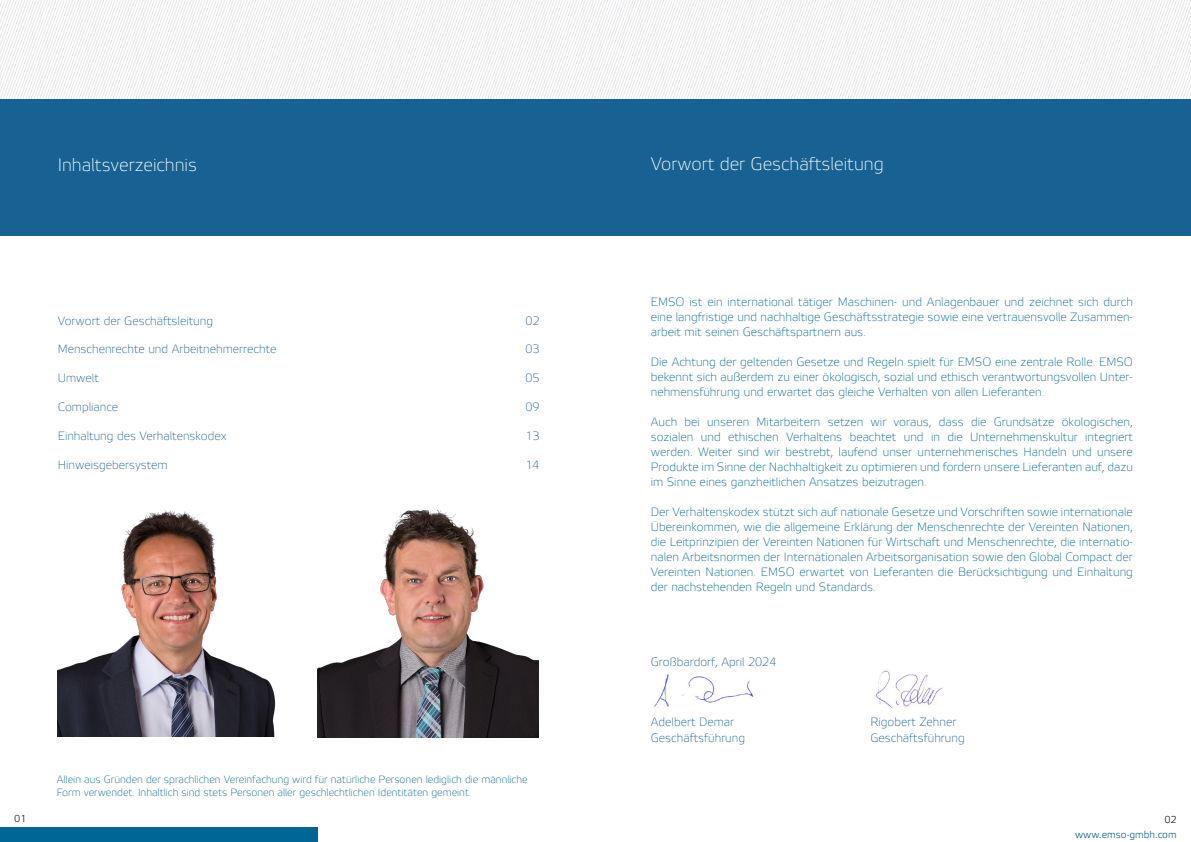
<style>
.page{position:relative;width:1191px;height:842px;background:#fff}
.page>*{position:absolute;margin:0;border:0;box-sizing:border-box;transform-origin:0 0}
.t1{font:100 18px "Etelka";color:#fff}
.t2{font:100 12px/15px "Etelka";color:#006693;text-align:justify}
.t3{font:100 12px "Etelka";color:#196293}
.t4{font:100 10.5px/12.6px "Etelka";color:#006693}
.t5{font:300 10px "Etelka";color:#196293}
.t6{font:300 10px "Etelka";color:#231f20}
</style>
<div class="page">
<div style="left:0;top:827px;width:317px;height:15px;background:#006693"></div>
<svg style="left:0;top:0;width:1191px;height:100px"></svg>
<div style="left:0;top:100px;width:595px;height:136px;background:#176293"></div>
<div style="left:595px;top:100px;width:596px;height:136px;background:#176293"></div>
<img style="left:57px;top:510px;width:219px;height:226px">
<img style="left:318px;top:510px;width:221px;height:227px">
<img style="left:653px;top:674px;width:101px;height:33px">
<img style="left:875px;top:670px;width:68px;height:38px">
<p class="t1" style="left:58px;top:155px;width:141px">Inhaltsverzeichnis</p>
<p class="t3" style="left:58px;top:314px;width:157px">Vorwort der Geschäftsleitung</p>
<p class="t3" style="left:525px;top:314px;width:16px">02</p>
<p class="t3" style="left:58px;top:343px;width:220px">Menschenrechte und Arbeitnehmerrechte</p>
<p class="t3" style="left:525px;top:343px;width:16px">03</p>
<p class="t3" style="left:58px;top:372px;width:43px">Umwelt</p>
<p class="t3" style="left:525px;top:372px;width:16px">05</p>
<p class="t3" style="left:58px;top:400px;width:62px">Compliance</p>
<p class="t3" style="left:525px;top:400px;width:16px">09</p>
<p class="t3" style="left:58px;top:429px;width:171px">Einhaltung des Verhaltenskodex</p>
<p class="t3" style="left:525px;top:429px;width:16px">13</p>
<p class="t3" style="left:58px;top:458px;width:112px">Hinweisgebersystem</p>
<p class="t3" style="left:525px;top:458px;width:16px">14</p>
<p class="t4" style="left:57px;top:774px;width:472px">Allein aus Gründen der sprachlichen Vereinfachung wird für natürliche Personen lediglich die männliche<br>Form verwendet. Inhaltlich sind stets Personen aller geschlechtlichen Identitäten gemeint.</p>
<p class="t1" style="left:650px;top:154px;width:234px">Vorwort der Geschäftsleitung</p>
<p class="t2" style="left:651px;top:295px;width:483px">EMSO ist ein international tätiger Maschinen- und Anlagenbauer und zeichnet sich durch eine langfristige und nachhaltige Geschäftsstrategie sowie eine vertrauensvolle Zusammen&shy;arbeit mit seinen Geschäftspartnern aus.</p>
<p class="t2" style="left:651px;top:355px;width:483px">Die Achtung der geltenden Gesetze und Regeln spielt für EMSO eine zentrale Rolle. EMSO bekennt sich außerdem zu einer ökologisch, sozial und ethisch verantwortungsvollen Unter&shy;nehmensführung und erwartet das gleiche Verhalten von allen Lieferanten.</p>
<p class="t2" style="left:651px;top:415px;width:483px">Auch bei unseren Mitarbeitern setzen wir voraus, dass die Grundsätze ökologischen, sozialen und ethischen Verhaltens beachtet und in die Unternehmenskultur integriert werden. Weiter sind wir bestrebt, laufend unser unternehmerisches Handeln und unsere Produkte im Sinne der Nachhaltigkeit zu optimieren und fordern unsere Lieferanten auf, dazu im Sinne eines ganzheitlichen Ansatzes beizutragen.</p>
<p class="t2" style="left:651px;top:505px;width:483px">Der Verhaltenskodex stützt sich auf nationale Gesetze und Vorschriften sowie internationale</p>
<p class="t2" style="left:651px;top:520px;width:483px">Übereinkommen, wie die allgemeine Erklärung der Menschenrechte der Vereinten Nationen, die Leitprinzipien der Vereinten Nationen für Wirtschaft und Menschenrechte, die internatio&shy;nalen Arbeitsnormen der Internationalen Arbeitsorganisation sowie den Global Compact der Vereinten Nationen. EMSO erwartet von Lieferanten die Berücksichtigung und Einhaltung der nachstehenden Regeln und Standards.</p>
<p class="t3" style="left:651px;top:655px;width:127px">Großbardorf, April 2024</p>
<p class="t3" style="left:651px;top:715px;width:85px">Adelbert Demar</p>
<p class="t3" style="left:870px;top:715px;width:87px">Rigobert Zehner</p>
<p class="t3" style="left:651px;top:732px;width:96px">Geschäftsführung</p>
<p class="t3" style="left:870px;top:732px;width:96px">Geschäftsführung</p>
<p class="t6" style="left:14px;top:812px;width:14px">01</p>
<p class="t6" style="left:1164px;top:814px;width:14px">02</p>
<p class="t5" style="left:1075px;top:828px;width:103px">www.emso-gmbh.com</p>
</div>
